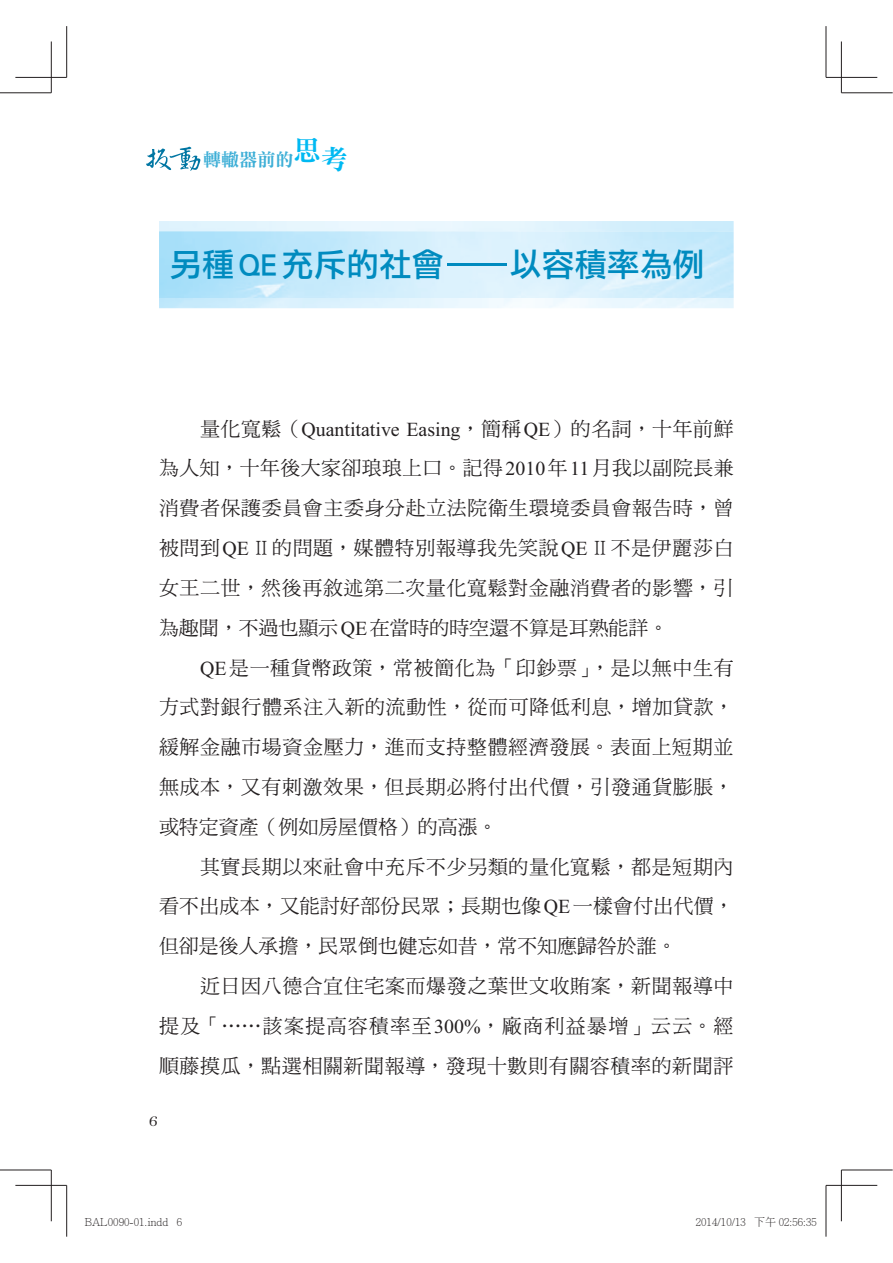
<style>
.page{position:relative;width:893px;height:1263px;background:#fff}
.page>*{position:absolute;margin:0;border:0;box-sizing:border-box;transform-origin:0 0}
.t1{font:32.55px "DF Li Hei Std W5 E Ten B5 H";color:#008bbf}
.t2{font:19.95px/39.8px "DF Ming Std W5 E Ten B5 H";letter-spacing:.035em;color:#231f20;text-align:justify}
.t3{font:19.95px "Times New Roman";color:#231f20}
.t4{font:18.15px "DF Ming Std W9 E Ten B5 H";color:#3caed6}
.t5{font:18.15px "Bell";color:#231f20}
.t6{font:10.8px "Adobe Ming Std Light E Ten B5 H";color:#231f20}
.s1{font-family:"DF Xing Kai Std W5 E Ten B5 H";font-size:27.15px;color:#fff}
.s2{font-size:27.15px;color:#00b9f2}
.s3{font-family:"DF Ming Std W5 E Ten B5 H"}
.s4{font-family:"Times New Roman"}
</style>
<div class="page">
<svg style="left:146px;top:147px;width:54px;height:24px"></svg>
<hr style="left:0;top:93px;width:51px;height:1px;background:#231f20">
<hr style="left:841px;top:93px;width:52px;height:1px;background:#231f20">
<hr style="left:0;top:1170px;width:51px;height:1px;background:#231f20">
<hr style="left:841px;top:1170px;width:52px;height:1px;background:#231f20">
<hr style="left:66px;top:26px;width:1px;height:51px;background:#231f20">
<hr style="left:66px;top:1185px;width:1px;height:52px;background:#231f20">
<hr style="left:826px;top:26px;width:1px;height:51px;background:#231f20">
<hr style="left:826px;top:1185px;width:1px;height:52px;background:#231f20">
<hr style="left:15px;top:77px;width:52px;height:1px;background:#231f20">
<hr style="left:826px;top:77px;width:51px;height:1px;background:#231f20">
<hr style="left:15px;top:1185px;width:52px;height:1px;background:#231f20">
<hr style="left:826px;top:1185px;width:51px;height:1px;background:#231f20">
<hr style="left:51px;top:42px;width:1px;height:51px;background:#231f20">
<hr style="left:51px;top:1170px;width:1px;height:51px;background:#231f20">
<hr style="left:841px;top:42px;width:1px;height:51px;background:#231f20">
<hr style="left:841px;top:1170px;width:1px;height:51px;background:#231f20">
<p class="t4" style="left:149px;top:152px;width:201px"><span class="s1">扳動</span>轉轍器前的<sup>思</sup><span class="s2">考</span></p>
<h1 class="t1" style="left:169px;top:252px;width:537px">另種QE充斥的社會—以容積率為例</h1>
<p class="t3" style="left:200px;top:417px;width:535px"><span class="s3">量化寬鬆（</span>Quantitative Easing<span class="s3">，簡稱</span>QE<span class="s3">）的名詞，十年前鮮</span></p>
<p class="t2" style="left:159px;top:451px;width:576px">為人知，十年後大家卻琅琅上口。記得<span class="s4">2010</span>年<span class="s4">11</span>月我以副院長兼消費者保護委員會主委身分赴立法院衛生環境委員會報告時，曾被問到<span class="s4">QE</span>Ⅱ的問題，媒體特別報導我先笑說<span class="s4">QE</span>Ⅱ不是伊麗莎白女王二世，然後再敘述第二次量化寬鬆對金融消費者的影響，引為趣聞，不過也顯示<span class="s4">QE</span>在當時的時空還不算是耳熟能詳。</p>
<p class="t2" style="left:159px;top:650px;width:576px;text-indent:41px"><span class="s4">QE</span>是一種貨幣政策，常被簡化為「印鈔票」，是以無中生有方式對銀行體系注入新的流動性，從而可降低利息，增加貸款，緩解金融市場資金壓力，進而支持整體經濟發展。表面上短期並無成本，又有刺激效果，但長期必將付出代價，引發通貨膨脹，或特定資產（例如房屋價格）的高漲。</p>
<p class="t2" style="left:159px;top:849px;width:576px;text-indent:41px">其實長期以來社會中充斥不少另類的量化寬鬆，都是短期內看不出成本，又能討好部份民眾；長期也像<span class="s4">QE</span>一樣會付出代價，但卻是後人承擔，民眾倒也健忘如昔，常不知應歸咎於誰。</p>
<p class="t2" style="left:159px;top:968px;width:576px;text-indent:41px">近日因八德合宜住宅案而爆發之葉世文收賄案，新聞報導中提及「⋯⋯該案提高容積率至<span class="s4">300%</span>，廠商利益暴增」云云。經順藤摸瓜，點選相關新聞報導，發現十數則有關容積率的新聞評</p>
<p class="t5" style="left:149px;top:1109px;width:11px">6</p>
<p class="t6" style="left:85px;top:1218px;width:99px">BAL0090-01.indd 6</p>
<p class="t6" style="left:696px;top:1218px;width:123px">2014/10/13 下午 02:56:35</p>
</div>
